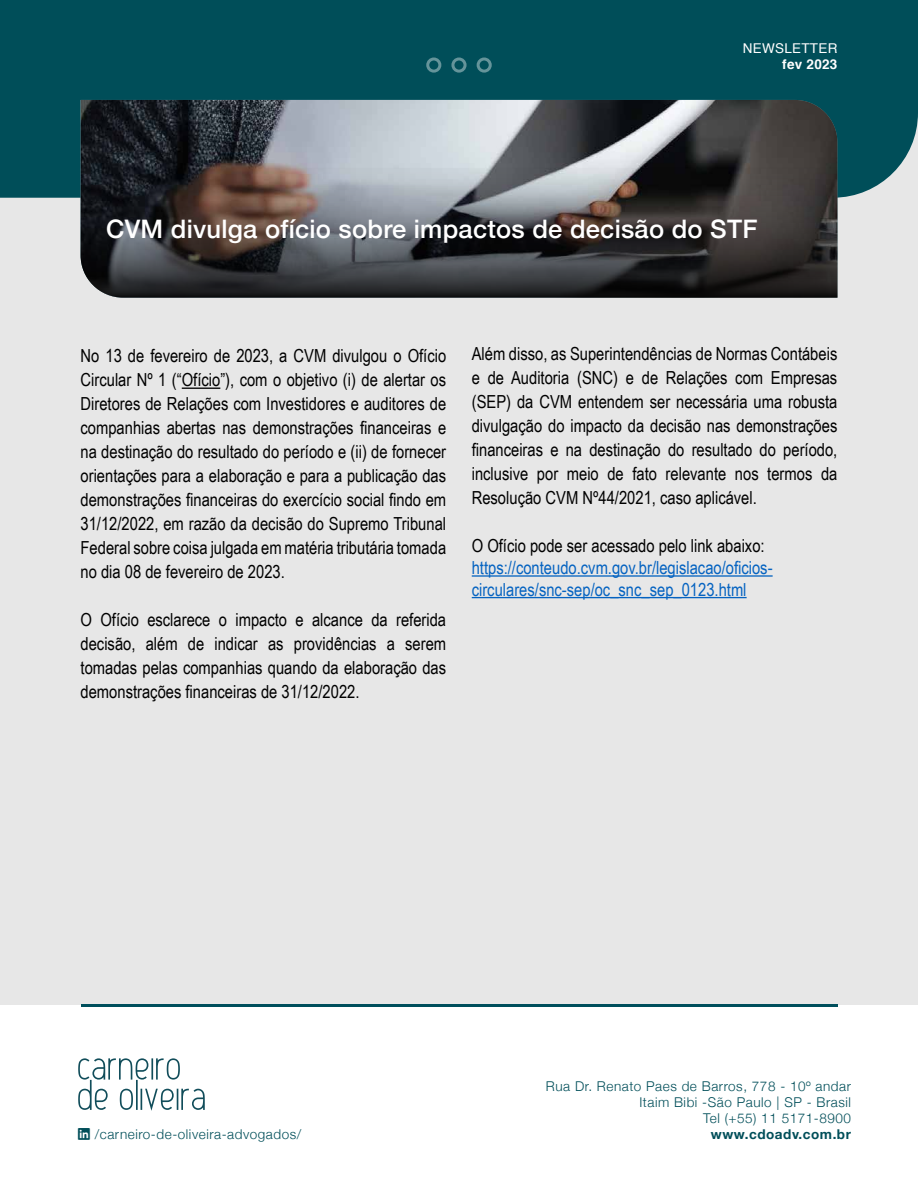
<style>
.page{position:relative;width:918px;height:1188px;background:#fff}
.page>*{position:absolute;margin:0;border:0;box-sizing:border-box;transform-origin:0 0}
.t1{font:500 25.5px "Helvetica Neue";letter-spacing:.01em;color:#fff}
.t2{font:18px/24px "Arial Narrow";color:#000;text-align:justify}
.t3{font:18px/21.6px "Arial Narrow";color:#0563c1}
.t4{font:300 13.5px/16.2px "Helvetica Neue";letter-spacing:.04em;color:#004e59;text-align:right}
.t5{font:700 13.5px "Helvetica Neue";letter-spacing:.04em;color:#004e59}
.t6{font:13.5px "Helvetica";letter-spacing:.02em;color:#fff}
.t7{font:700 13.5px "Helvetica";letter-spacing:.02em;color:#fff}
</style>
<div class="page">
<div style="left:0;top:13px;width:918px;height:992px;background:#e7e7e7"></div>
<div style="left:0;top:0;width:918px;height:198px;background:#004e59"></div>
<img style="left:81px;top:100px;width:756px;height:68px">
<svg style="left:81px;top:168px;width:756px;height:130px;background:#474546"></svg>
<hr style="left:81px;top:1004px;width:756px;height:2px;background:#004f5c">
<hr style="left:182px;top:388px;width:38px;height:1px;background:#000">
<hr style="left:472px;top:575px;width:301px;height:2px;background:#0563c1">
<hr style="left:472px;top:597px;width:275px;height:1px;background:#0563c1">
<svg style="left:78px;top:1058px;width:127px;height:53px"></svg>
<div style="left:451px;top:58px;width:16px;height:15px;border:3px solid #fff;border-radius:50%"></div>
<div style="left:477px;top:58px;width:15px;height:15px;border:3px solid #fff;border-radius:50%"></div>
<div style="left:426px;top:58px;width:15px;height:15px;border:3px solid #fff;border-radius:50%"></div>
<p class="t6" style="left:743px;top:38px;width:96px">NEWSLETTER</p>
<p class="t7" style="left:782px;top:54px;width:57px">fev 2023</p>
<h1 class="t1" style="left:106px;top:208px;width:653px">CVM divulga ofício sobre impactos de decisão do STF</h1>
<p class="t2" style="left:81px;top:343px;width:367px">No 13 de fevereiro de 2023, a CVM divulgou o Ofício Circular Nº 1 (“Ofício”), com o objetivo (i) de alertar os Diretores de Relações com Investidores e auditores de companhias abertas nas demonstrações financeiras e na destinação do resultado do período e (ii) de fornecer orientações para a elaboração e para a publicação das demonstrações financeiras do exercício social findo em 31/12/2022, em razão da decisão do Supremo Tribunal Federal sobre coisa julgada em matéria tributária tomada no dia 08 de fevereiro de 2023.</p>
<p class="t2" style="left:81px;top:607px;width:367px">O Ofício esclarece o impacto e alcance da referida decisão, além de indicar as providências a serem tomadas pelas companhias quando da elaboração das demonstrações financeiras de 31/12/2022.</p>
<p class="t2" style="left:472px;top:341px;width:367px">Além disso, as Superintendências de Normas Contábeis e de Auditoria (SNC) e de Relações com Empresas (SEP) da CVM entendem ser necessária uma robusta divulgação do impacto da decisão nas demonstrações financeiras e na destinação do resultado do período, inclusive por meio de fato relevante nos termos da Resolução CVM Nº44/2021, caso aplicável.</p>
<p class="t2" style="left:472px;top:533px;width:294px">O Ofício pode ser acessado pelo link abaixo:</p>
<p class="t3" style="left:472px;top:556px;width:302px">https://conteudo.cvm.gov.br/legislacao/oficios&shy;circulares/snc-sep/oc_snc_sep_0123.html</p>
<p class="t4" style="left:546px;top:1077px;width:307px">Rua Dr. Renato Paes de Barros, 778 - 10º andar<br>Itaim Bibi -São Paulo | SP - Brasil<br>Tel (+55) 11 5171-8900</p>
<p class="t4" style="left:95px;top:1126px;width:208px">/carneiro-de-oliveira-advogados/</p>
<p class="t5" style="left:711px;top:1124px;width:142px">www.cdoadv.com.br</p>
</div>
